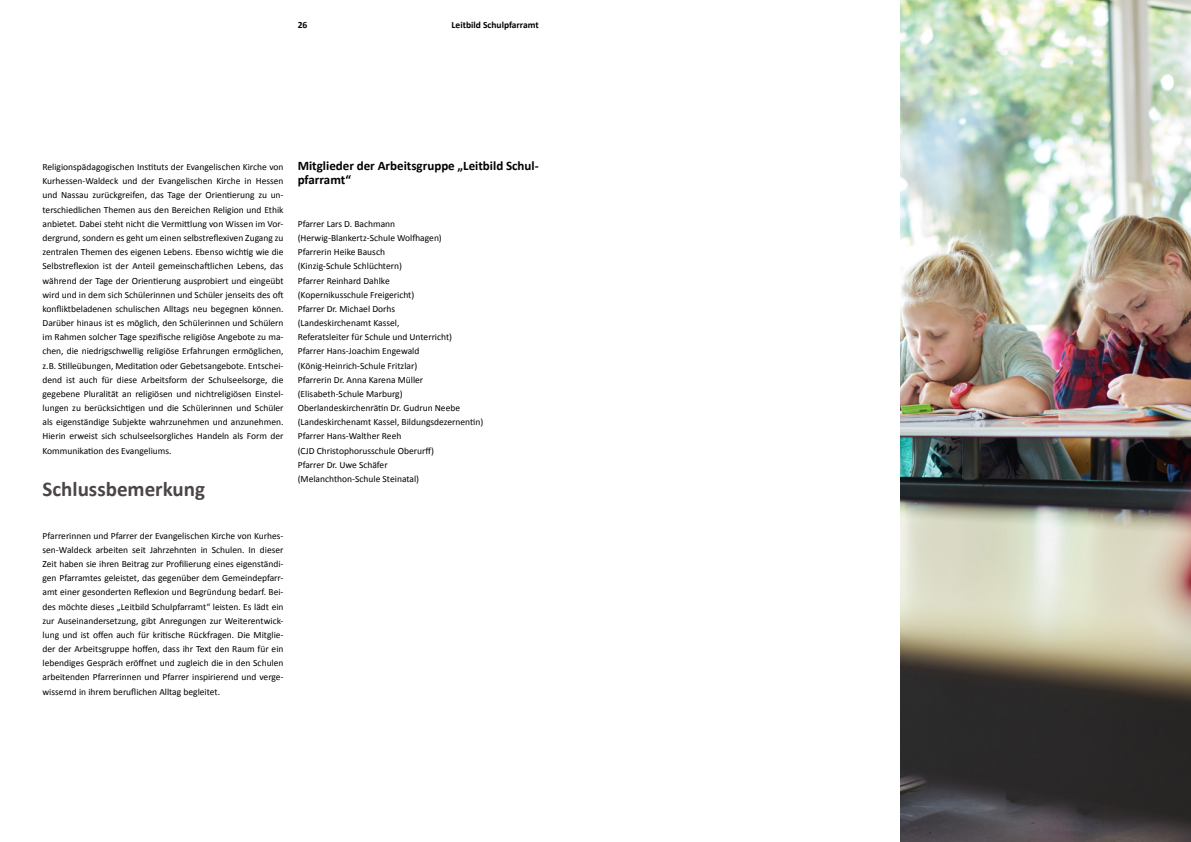
<style>
.page{position:relative;width:1191px;height:842px;background:#fff}
.page>*{position:absolute;margin:0;border:0;box-sizing:border-box;transform-origin:0 0}
.t1{font:700 21px "Calibri";color:#4b4547}
.t2{font:700 13px/14.2px "Calibri";color:#000}
.t3{font:9.5px/14.2px "Calibri";color:#000;text-align:justify}
.t4{font:700 9.5px "Calibri";color:#000}
</style>
<div class="page">
<img style="left:900px;top:0;width:291px;height:842px">
<p class="t4" style="left:298px;top:19px;width:11px">26</p>
<p class="t4" style="left:451px;top:19px;width:89px">Leitbild Schulpfarramt</p>
<p class="t3" style="left:43px;top:160px;width:242px">Religionspädagogischen Instituts der Evangelischen Kirche von Kurhessen-Waldeck und der Evangelischen Kirche in Hessen und Nassau zurückgreifen, das Tage der Orientierung zu un&shy;terschiedlichen Themen aus den Bereichen Religion und Ethik anbietet. Dabei steht nicht die Vermittlung von Wissen im Vor&shy;dergrund, sondern es geht um einen selbstreflexiven Zugang zu zentralen Themen des eigenen Lebens. Ebenso wichtig wie die Selbstreflexion ist der Anteil gemeinschaftlichen Lebens, das während der Tage der Orientierung ausprobiert und eingeübt wird und in dem sich Schülerinnen und Schüler jenseits des oft konfliktbeladenen schulischen Alltags neu begegnen können.<br>Darüber hinaus ist es möglich, den Schülerinnen und Schülern im Rahmen solcher Tage spezifische religiöse Angebote zu ma&shy;chen, die niedrigschwellig religiöse Erfahrungen ermöglichen, z.B. Stilleübungen, Meditation oder Gebetsangebote. Entschei&shy;dend ist auch für diese Arbeitsform der Schulseelsorge, die gegebene Pluralität an religiösen und nichtreligiösen Einstel&shy;lungen zu berücksichtigen und die Schülerinnen und Schüler als eigenständige Subjekte wahrzunehmen und anzunehmen.<br>Hierin erweist sich schulseelsorgliches Handeln als Form der Kommunikation des Evangeliums.</p>
<h1 class="t1" style="left:43px;top:476px;width:164px">Schlussbemerkung</h1>
<p class="t3" style="left:43px;top:528px;width:242px">Pfarrerinnen und Pfarrer der Evangelischen Kirche von Kurhes&shy;sen-Waldeck arbeiten seit Jahrzehnten in Schulen. In dieser Zeit haben sie ihren Beitrag zur Profilierung eines eigenständi&shy;gen Pfarramtes geleistet, das gegenüber dem Gemeindepfarr&shy;amt einer gesonderten Reflexion und Begründung bedarf. Bei&shy;des möchte dieses „Leitbild Schulpfarramt“ leisten. Es lädt ein zur Auseinandersetzung, gibt Anregungen zur Weiterentwick&shy;lung und ist offen auch für kritische Rückfragen. Die Mitglie&shy;der der Arbeitsgruppe hoffen, dass ihr Text den Raum für ein lebendiges Gespräch eröffnet und zugleich die in den Schulen arbeitenden Pfarrerinnen und Pfarrer inspirierend und verge&shy;wissernd in ihrem beruflichen Alltag begleitet.</p>
<h2 class="t2" style="left:298px;top:159px;width:242px">Mitglieder der Arbeitsgruppe „Leitbild Schul&shy;pfarramt“</h2>
<p class="t3" style="left:298px;top:217px;width:187px;text-align:left">Pfarrer Lars D. Bachmann (Herwig-Blankertz-Schule Wolfhagen)<br>Pfarrerin Heike Bausch<br>(Kinzig-Schule Schlüchtern)<br>Pfarrer Reinhard Dahlke<br>(Kopernikusschule Freigericht)<br>Pfarrer Dr. Michael Dorhs<br>(Landeskirchenamt Kassel,<br>Referatsleiter für Schule und Unterricht)<br>Pfarrer Hans-Joachim Engewald (König-Heinrich-Schule Fritzlar)<br>Pfarrerin Dr. Anna Karena Müller (Elisabeth-Schule Marburg)<br>Oberlandeskirchenrätin Dr. Gudrun Neebe (Landeskirchenamt Kassel, Bildungsdezernentin)<br>Pfarrer Hans-Walther Reeh<br>(CJD Christophorusschule Oberurff)<br>Pfarrer Dr. Uwe Schäfer<br>(Melanchthon-Schule Steinatal)</p>
</div>
